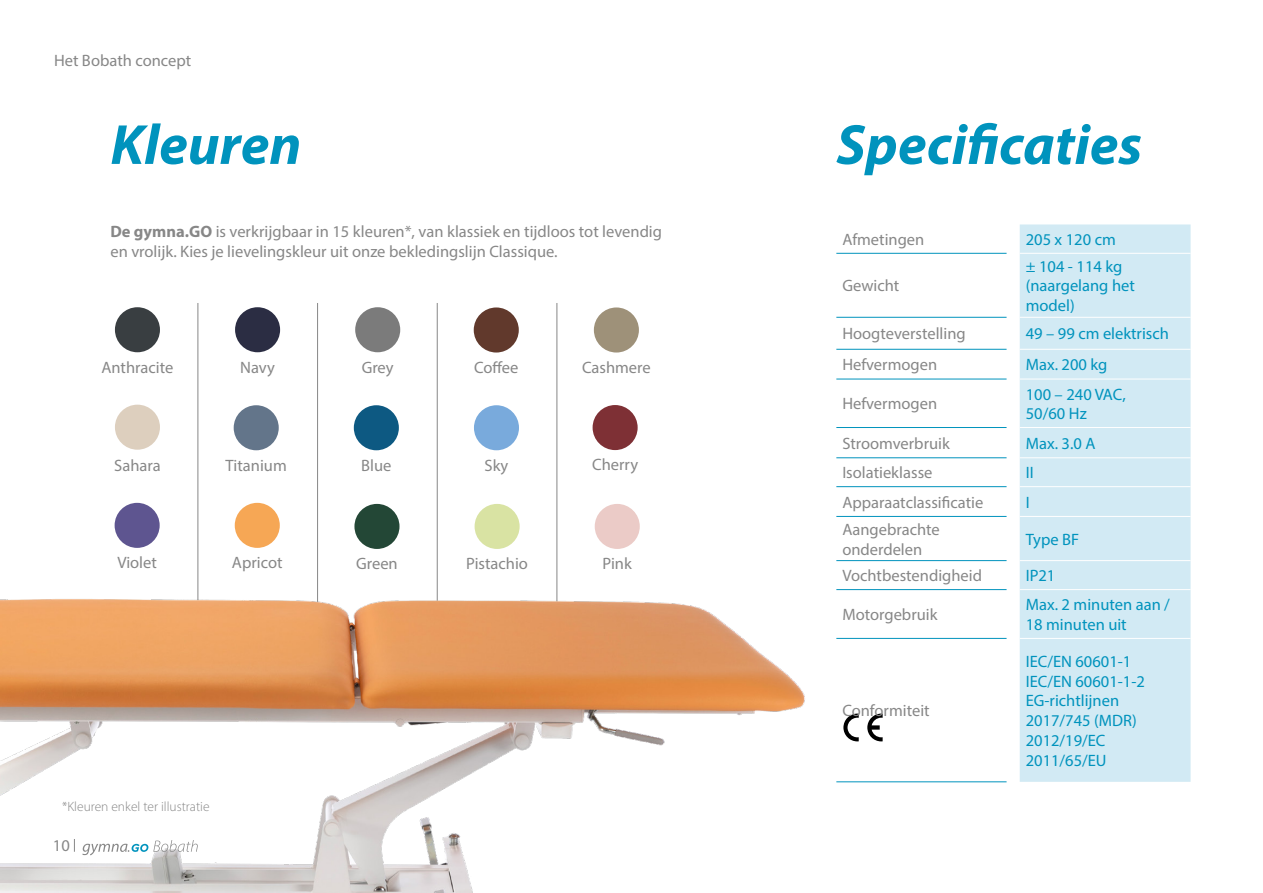
<style>
.page{position:relative;width:1263px;height:893px;background:#fff}
.page>*{position:absolute;margin:0;border:0;box-sizing:border-box;transform-origin:0 0}
.t1{font:italic 700 57px "Myriad Pro";color:#0093bd}
.t2{font:16.5px/19.8px "Myriad Pro";color:#878787}
.t3{font:16.5px/19.8px "Myriad Pro";color:#0093bd}
.t4{font:300 13.5px "Myriad Pro";color:#878787}
.s1{font-weight:700}
</style>
<div class="page">
<svg style="left:843px;top:714px;width:16px;height:27px"></svg>
<svg style="left:867px;top:714px;width:16px;height:27px"></svg>
<div style="left:1020px;top:224px;width:170px;height:558px;background:#d2eaf4"></div>
<hr style="left:1020px;top:253px;width:170px;height:1px;background:#fff">
<hr style="left:1020px;top:317px;width:170px;height:1px;background:#fff">
<hr style="left:1020px;top:349px;width:170px;height:1px;background:#fff">
<hr style="left:1020px;top:379px;width:170px;height:1px;background:#fff">
<hr style="left:1020px;top:427px;width:170px;height:1px;background:#fff">
<hr style="left:1020px;top:457px;width:170px;height:1px;background:#fff">
<hr style="left:1020px;top:486px;width:170px;height:1px;background:#fff">
<hr style="left:1020px;top:516px;width:170px;height:1px;background:#fff">
<hr style="left:1020px;top:560px;width:170px;height:1px;background:#fff">
<hr style="left:1020px;top:589px;width:170px;height:1px;background:#fff">
<hr style="left:1020px;top:638px;width:170px;height:1px;background:#fff">
<hr style="left:836px;top:253px;width:170px;height:1px;background:#0093bd">
<hr style="left:836px;top:317px;width:170px;height:1px;background:#0093bd">
<hr style="left:836px;top:349px;width:170px;height:1px;background:#0093bd">
<hr style="left:836px;top:379px;width:170px;height:1px;background:#0093bd">
<hr style="left:836px;top:427px;width:170px;height:1px;background:#0093bd">
<hr style="left:836px;top:457px;width:170px;height:1px;background:#0093bd">
<hr style="left:836px;top:486px;width:170px;height:1px;background:#0093bd">
<hr style="left:836px;top:516px;width:170px;height:1px;background:#0093bd">
<hr style="left:836px;top:560px;width:170px;height:1px;background:#0093bd">
<hr style="left:836px;top:589px;width:170px;height:1px;background:#0093bd">
<hr style="left:836px;top:638px;width:170px;height:1px;background:#0093bd">
<hr style="left:836px;top:781px;width:170px;height:1px;background:#0093bd">
<hr style="left:198px;top:303px;width:1px;height:361px;background:#878787">
<hr style="left:317px;top:303px;width:1px;height:361px;background:#878787">
<hr style="left:437px;top:303px;width:1px;height:361px;background:#878787">
<hr style="left:556px;top:303px;width:1px;height:361px;background:#878787">
<div style="left:115px;top:307px;width:45px;height:45px;background:#393e41;border-radius:50%"></div>
<div style="left:234px;top:405px;width:45px;height:45px;background:#63758a;border-radius:50%"></div>
<div style="left:593px;top:405px;width:45px;height:45px;background:#7e3035;border-radius:50%"></div>
<div style="left:235px;top:307px;width:45px;height:45px;background:#2b2d43;border-radius:50%"></div>
<div style="left:474px;top:307px;width:45px;height:46px;background:#61392c;border-radius:50%"></div>
<div style="left:594px;top:307px;width:45px;height:46px;background:#9e9179;border-radius:50%"></div>
<div style="left:354px;top:405px;width:45px;height:45px;background:#0d5982;border-radius:50%"></div>
<div style="left:355px;top:307px;width:45px;height:45px;background:#7b7b7b;border-radius:50%"></div>
<div style="left:115px;top:405px;width:45px;height:45px;background:#ddcfbe;border-radius:50%"></div>
<div style="left:474px;top:405px;width:45px;height:45px;background:#79aadc;border-radius:50%"></div>
<img style="left:0;top:495px;width:805px;height:398px">
<svg style="left:74px;top:839px;width:1px;height:13px"></svg>
<svg style="left:82px;top:840px;width:116px;height:15px"></svg>
<p class="t2" style="left:54px;top:51px;width:139px">Het Bobath concept</p>
<h1 class="t1" style="left:110px;top:108px;width:192px">Kleuren</h1>
<h1 class="t1" style="left:836px;top:108px;width:307px">Specificaties</h1>
<p class="t2" style="left:110px;top:221px;width:553px"><span class="s1">De gymna.GO</span> is verkrijgbaar in 15 kleuren*, van klassiek en tijdloos tot levendig en vrolijk. Kies je lievelingskleur uit onze bekledingslijn Classique.</p>
<p class="t2" style="left:101px;top:358px;width:73px">Anthracite</p>
<p class="t2" style="left:240px;top:358px;width:36px">Navy</p>
<p class="t2" style="left:474px;top:358px;width:46px">Coffee</p>
<p class="t2" style="left:582px;top:358px;width:70px">Cashmere</p>
<p class="t2" style="left:362px;top:358px;width:33px">Grey</p>
<p class="t2" style="left:226px;top:455px;width:63px">Titanium</p>
<p class="t2" style="left:592px;top:455px;width:48px">Cherry</p>
<p class="t2" style="left:114px;top:455px;width:48px">Sahara</p>
<p class="t2" style="left:484px;top:455px;width:25px">Sky</p>
<p class="t2" style="left:361px;top:455px;width:32px">Blue</p>
<p class="t2" style="left:117px;top:553px;width:41px">Violet</p>
<p class="t2" style="left:466px;top:553px;width:63px">Pistachio</p>
<p class="t2" style="left:232px;top:553px;width:52px">Apricot</p>
<p class="t2" style="left:603px;top:553px;width:31px">Pink</p>
<p class="t2" style="left:356px;top:553px;width:43px">Green</p>
<p class="t4" style="left:62px;top:799px;width:149px">*Kleuren enkel ter illustratie</p>
<p class="t2" style="left:53px;top:836px;width:18px">10</p>
<p class="t2" style="left:842px;top:229px;width:83px">Afmetingen</p>
<p class="t3" style="left:1026px;top:229px;width:92px">205 x 120 cm</p>
<p class="t2" style="left:842px;top:276px;width:58px">Gewicht</p>
<p class="t3" style="left:1026px;top:256px;width:111px">± 104 - 114 kg (naargelang het model)</p>
<p class="t2" style="left:842px;top:324px;width:125px">Hoogteverstelling</p>
<p class="t3" style="left:1026px;top:324px;width:145px">49 – 99 cm elektrisch</p>
<p class="t2" style="left:842px;top:355px;width:96px">Hefvermogen</p>
<p class="t3" style="left:1026px;top:355px;width:83px">Max. 200 kg</p>
<p class="t2" style="left:842px;top:394px;width:96px">Hefvermogen</p>
<p class="t3" style="left:1026px;top:384px;width:102px">100 – 240 VAC,<br>50/60 Hz</p>
<p class="t2" style="left:842px;top:433px;width:109px">Stroomverbruik</p>
<p class="t3" style="left:1026px;top:433px;width:71px">Max. 3.0 A</p>
<p class="t2" style="left:842px;top:463px;width:92px">Isolatieklasse</p>
<p class="t3" style="left:1026px;top:463px;width:9px">II</p>
<p class="t2" style="left:842px;top:492px;width:142px">Apparaatclassificatie</p>
<p class="t3" style="left:1026px;top:492px;width:5px">I</p>
<p class="t2" style="left:842px;top:519px;width:99px">Aangebrachte onderdelen</p>
<p class="t3" style="left:1026px;top:529px;width:55px">Type BF</p>
<p class="t2" style="left:842px;top:566px;width:141px">Vochtbestendigheid</p>
<p class="t3" style="left:1026px;top:566px;width:31px">IP21</p>
<p class="t2" style="left:842px;top:604px;width:97px">Motorgebruik</p>
<p class="t3" style="left:1026px;top:595px;width:146px">Max. 2 minuten aan /<br>18 minuten uit</p>
<p class="t2" style="left:842px;top:701px;width:89px">Conformiteit</p>
<p class="t3" style="left:1026px;top:651px;width:121px">IEC/EN 60601-1<br>IEC/EN 60601-1-2<br>EG-richtlijnen<br>2017/745 (MDR)<br>2012/19/EC<br>2011/65/EU</p>
</div>
